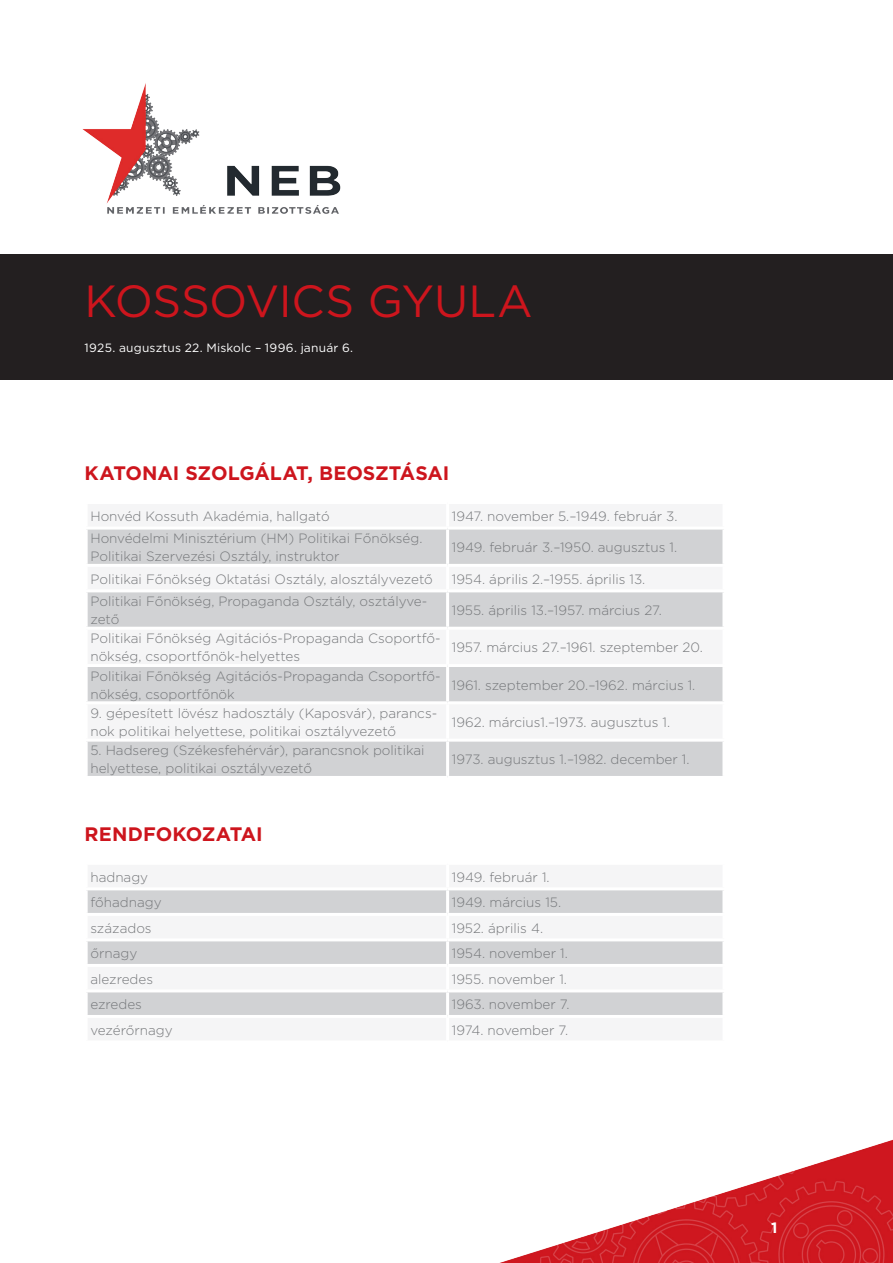
<style>
.page{position:relative;width:893px;height:1263px;background:#fff}
.page>*{position:absolute;margin:0;border:0;box-sizing:border-box;transform-origin:0 0}
.t1{font:45px "Gotham";letter-spacing:-.01em;color:#cd151d}
.t2{font:700 19.5px "Gotham";letter-spacing:-.005em;color:#cd151d}
.t3{font:700 15px "Gotham";color:#fff}
.t4{font:300 13.5px/18px "Gotham";color:#76787b}
.t5{font:12px "Gotham";letter-spacing:.02em;color:#fff}
</style>
<div class="page">
<img style="left:500px;top:1140px;width:393px;height:123px">
<div style="left:0;top:254px;width:893px;height:125px;background:#231f20"></div>
<img style="left:82px;top:83px;width:259px;height:131px">
<svg style="left:88px;top:530px;width:634px;height:246px;fill:#d1d2d4"></svg>
<hr style="left:446px;top:530px;width:3px;height:34px;background:#fff">
<hr style="left:446px;top:567px;width:3px;height:22px;background:#fff">
<hr style="left:446px;top:592px;width:3px;height:35px;background:#fff">
<hr style="left:446px;top:630px;width:3px;height:34px;background:#fff">
<hr style="left:446px;top:667px;width:3px;height:34px;background:#fff">
<hr style="left:446px;top:704px;width:3px;height:35px;background:#fff">
<hr style="left:446px;top:742px;width:3px;height:34px;background:#fff">
<hr style="left:85px;top:564px;width:363px;height:3px;background:#fff">
<hr style="left:448px;top:564px;width:277px;height:3px;background:#fff">
<hr style="left:85px;top:589px;width:363px;height:3px;background:#fff">
<hr style="left:448px;top:589px;width:277px;height:3px;background:#fff">
<hr style="left:85px;top:627px;width:363px;height:3px;background:#fff">
<hr style="left:448px;top:627px;width:277px;height:3px;background:#fff">
<hr style="left:85px;top:664px;width:363px;height:3px;background:#fff">
<hr style="left:448px;top:664px;width:277px;height:3px;background:#fff">
<hr style="left:85px;top:701px;width:363px;height:3px;background:#fff">
<hr style="left:448px;top:701px;width:277px;height:3px;background:#fff">
<hr style="left:85px;top:739px;width:363px;height:3px;background:#fff">
<hr style="left:448px;top:739px;width:277px;height:3px;background:#fff">
<svg style="left:88px;top:890px;width:634px;height:125px;fill:#d1d2d4"></svg>
<hr style="left:446px;top:890px;width:3px;height:23px;background:#fff">
<hr style="left:446px;top:916px;width:3px;height:22px;background:#fff">
<hr style="left:446px;top:941px;width:3px;height:23px;background:#fff">
<hr style="left:446px;top:967px;width:3px;height:22px;background:#fff">
<hr style="left:446px;top:992px;width:3px;height:23px;background:#fff">
<hr style="left:85px;top:913px;width:363px;height:3px;background:#fff">
<hr style="left:448px;top:913px;width:277px;height:3px;background:#fff">
<hr style="left:85px;top:938px;width:363px;height:3px;background:#fff">
<hr style="left:448px;top:938px;width:277px;height:3px;background:#fff">
<hr style="left:85px;top:964px;width:363px;height:3px;background:#fff">
<hr style="left:448px;top:964px;width:277px;height:3px;background:#fff">
<hr style="left:85px;top:989px;width:363px;height:3px;background:#fff">
<hr style="left:448px;top:989px;width:277px;height:3px;background:#fff">
<h1 class="t1" style="left:85px;top:272px;width:450px">Kossovics Gyula</h1>
<p class="t5" style="left:85px;top:340px;width:270px">1925. augusztus 22. Miskolc – 1996. január 6.</p>
<h2 class="t2" style="left:85px;top:460px;width:366px">KATONAI SZOLGÁLAT, BEOSZTÁSAI</h2>
<p class="t4" style="left:90px;top:507px;width:241px">Honvéd Kossuth Akadémia, hallgató</p>
<p class="t4" style="left:452px;top:507px;width:227px">1947. november 5.–1949. február 3.</p>
<p class="t4" style="left:90px;top:529px;width:334px">Honvédelmi Minisztérium (HM) Politikai Főnökség.<br>Politikai Szervezési Osztály, instruktor</p>
<p class="t4" style="left:452px;top:538px;width:227px">1949. február 3.–1950. augusztus 1.</p>
<p class="t4" style="left:90px;top:569px;width:344px">Politikai Főnökség Oktatási Osztály, alosztályvezető</p>
<p class="t4" style="left:452px;top:569px;width:195px">1954. április 2.–1955. április 13.</p>
<p class="t4" style="left:90px;top:592px;width:338px">Politikai Főnökség, Propaganda Osztály, osztályve&shy;zető</p>
<p class="t4" style="left:452px;top:601px;width:211px">1955. április 13.–1957. március 27.</p>
<p class="t4" style="left:90px;top:629px;width:352px">Politikai Főnökség Agitációs-Propaganda Csoportfő&shy;nökség, csoportfőnök-helyettes</p>
<p class="t4" style="left:452px;top:638px;width:252px">1957. március 27.–1961. szeptember 20.</p>
<p class="t4" style="left:90px;top:666px;width:352px">Politikai Főnökség Agitációs-Propaganda Csoportfő&shy;nökség, csoportfőnök</p>
<p class="t4" style="left:452px;top:675px;width:245px">1961. szeptember 20.–1962. március 1.</p>
<p class="t4" style="left:90px;top:704px;width:348px">9. gépesített lövész hadosztály (Kaposvár), parancs&shy;nok politikai helyettese, politikai osztályvezető</p>
<p class="t4" style="left:452px;top:713px;width:220px">1962. március1.–1973. augusztus 1.</p>
<p class="t4" style="left:90px;top:741px;width:336px">5. Hadsereg (Székesfehérvár), parancsnok politikai helyettese, politikai osztályvezető</p>
<p class="t4" style="left:452px;top:750px;width:239px">1973. augusztus 1.–1982. december 1.</p>
<h2 class="t2" style="left:85px;top:821px;width:179px">RENDFOKOZATAI</h2>
<p class="t4" style="left:90px;top:867px;width:59px">hadnagy</p>
<p class="t4" style="left:452px;top:867px;width:99px">1949. február 1.</p>
<p class="t4" style="left:90px;top:893px;width:73px">főhadnagy</p>
<p class="t4" style="left:452px;top:893px;width:111px">1949. március 15.</p>
<p class="t4" style="left:90px;top:918px;width:63px">százados</p>
<p class="t4" style="left:452px;top:918px;width:93px">1952. április 4.</p>
<p class="t4" style="left:90px;top:944px;width:48px">őrnagy</p>
<p class="t4" style="left:452px;top:944px;width:117px">1954. november 1.</p>
<p class="t4" style="left:90px;top:969px;width:64px">alezredes</p>
<p class="t4" style="left:452px;top:969px;width:117px">1955. november 1.</p>
<p class="t4" style="left:90px;top:995px;width:53px">ezredes</p>
<p class="t4" style="left:452px;top:995px;width:119px">1963. november 7.</p>
<p class="t4" style="left:90px;top:1020px;width:84px">vezérőrnagy</p>
<p class="t4" style="left:452px;top:1020px;width:118px">1974. november 7.</p>
<p class="t3" style="left:771px;top:1218px;width:8px">1</p>
</div>
